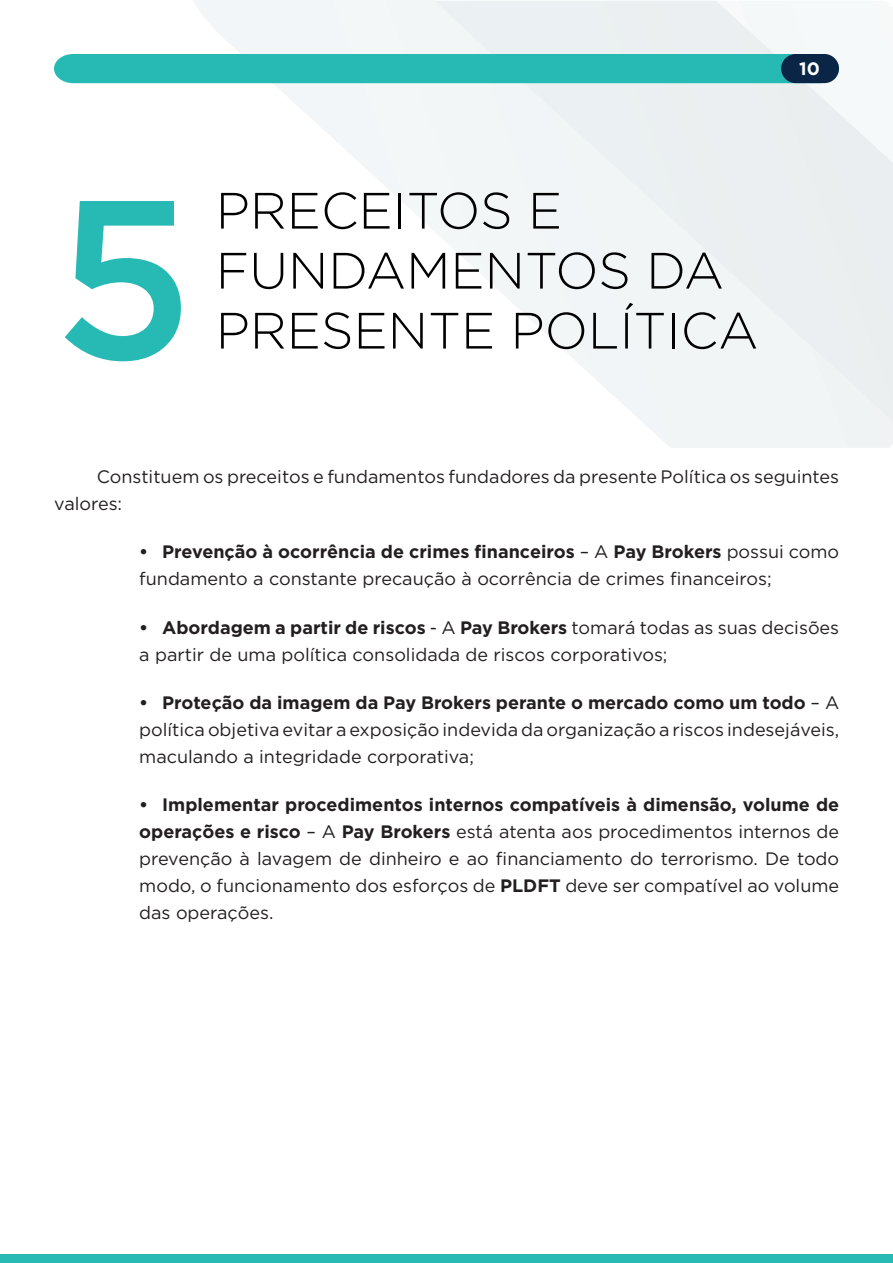
<style>
.page{position:relative;width:893px;height:1263px;background:#fff}
.page>*{position:absolute;margin:0;border:0;box-sizing:border-box;transform-origin:0 0}
.t1{font:500 225px "Gotham Pro";color:#27bab5}
.t2{font:300 51px/60px "Gotham";color:#000001}
.t3{font:18px/27px "Gotham Pro";color:#231f20}
.t4{font:700 18px "Gotham";color:#fff}
.s1{font-weight:700}
</style>
<div class="page">
<div style="left:54px;top:54px;width:785px;height:29px;background:#27bab5"></div>
<div style="left:781px;top:54px;width:58px;height:29px;background:#0a2545;border-radius:15px"></div>
<div style="left:0;top:1254px;width:893px;height:9px;background:#27bab5"></div>
<p class="t4" style="left:799px;top:58px;width:22px">10</p>
<h1 class="t1" style="left:54px;top:151px;width:141px">5</h1>
<h2 class="t2" style="left:216px;top:180px;width:510px">PRECEITOS E<br>FUNDAMENTOS DA</h2>
<h2 class="t2" style="left:216px;top:300px;width:544px">PRESENTE POLÍTICA</h2>
<p class="t3" style="left:54px;top:463px;width:786px;text-indent:43px">Constituem os preceitos e fundamentos fundadores da presente Política os seguintes valores:</p>
<p class="t3" style="left:139px;top:538px;width:701px"><span class="s1">• Prevenção à ocorrência de crimes financeiros</span> – A <span class="s1">Pay Brokers</span> possui como fundamento a constante precaução à ocorrência de crimes financeiros;</p>
<p class="t3" style="left:139px;top:614px;width:701px"><span class="s1">• Abordagem a partir de riscos</span> - A <span class="s1">Pay Brokers</span> tomará todas as suas decisões a partir de uma política consolidada de riscos corporativos;</p>
<p class="t3" style="left:139px;top:689px;width:701px;text-align:justify"><span class="s1">• Proteção da imagem da Pay Brokers perante o mercado como um todo</span> – A política objetiva evitar a exposição indevida da organização a riscos indesejáveis, maculando a integridade corporativa;</p>
<p class="t3" style="left:139px;top:791px;width:701px;text-align:justify"><span class="s1">• Implementar procedimentos internos compatíveis à dimensão, volume de operações e risco</span> – A <span class="s1">Pay Brokers</span> está atenta aos procedimentos internos de prevenção à lavagem de dinheiro e ao financiamento do terrorismo. De todo modo, o funcionamento dos esforços de <span class="s1">PLDFT</span> deve ser compatível ao volume das operações.</p>
</div>
